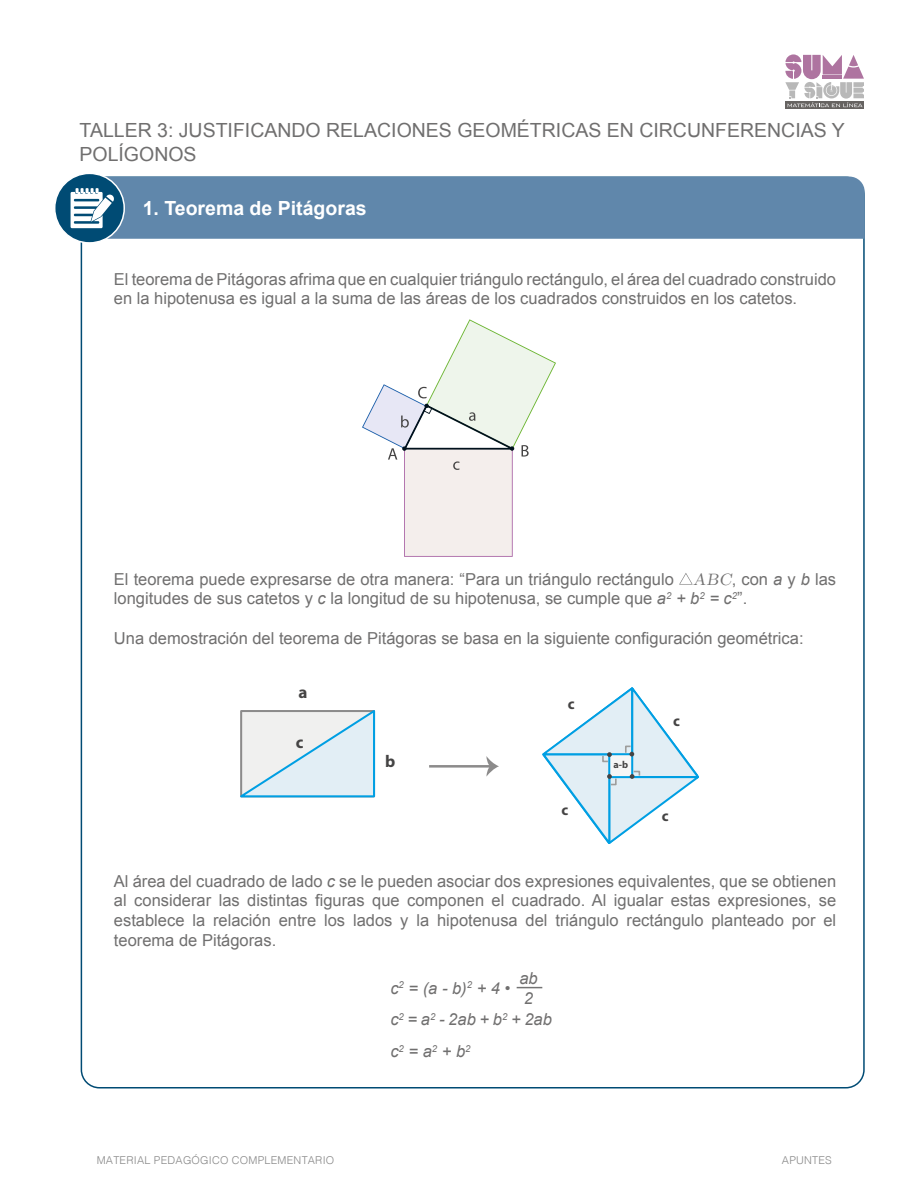
<style>
.page{position:relative;width:918px;height:1188px;background:#fff}
.page>*{position:absolute;margin:0;border:0;box-sizing:border-box;transform-origin:0 0}
.t1{font:19.5px/23.4px "Arial";color:#706f6f}
.t2{font:700 19.5px "Arial";color:#fff}
.t3{font:700 17.1px "Myriad Pro";color:#454444}
.t4{font:16.5px/19.8px "Arial";color:#706f6f}
.t5{font:italic 16.5px/19.8px "Arial";color:#706f6f}
.t6{font:700 15.15px "Myriad Pro";color:#454444}
.t7{font:300 10.8px "Helvetica";letter-spacing:.02em;color:#878787}
.t8{font:700 10.05px "Myriad Pro";color:#454444}
.s1{font-family:"LM Roman Caps 10";font-style:italic}
.s2{font-style:italic}
</style>
<div class="page">
<div style="left:107px;top:177px;width:758px;height:62px;background:#6087ab"></div>
<div style="left:55px;top:173px;width:69px;height:70px;background:#004b74;border-radius:50%"></div>
<div style="left:54px;top:173px;width:71px;height:71px;border:2px solid #fff;border-radius:50%"></div>
<svg style="left:71px;top:188px;width:43px;height:40px"></svg>
<svg style="left:679px;top:573px;width:14px;height:12px"></svg>
<svg style="left:517px;top:987px;width:25px;height:1px"></svg>
<svg style="left:362px;top:319px;width:194px;height:238px"></svg>
<hr style="left:429px;top:765px;width:62px;height:3px;background:#8c8b8b">
<svg style="left:486px;top:756px;width:13px;height:21px"></svg>
<svg style="left:240px;top:710px;width:136px;height:88px"></svg>
<svg style="left:542px;top:687px;width:157px;height:157px"></svg>
<svg style="left:786px;top:107px;width:78px;height:2px"></svg>
<svg style="left:785px;top:54px;width:79px;height:53px"></svg>
<p class="t1" style="left:80px;top:119px;width:767px">TALLER 3: JUSTIFICANDO RELACIONES GEOMÉTRICAS EN CIRCUNFERENCIAS Y<br>POLÍGONOS</p>
<p class="t2" style="left:143px;top:195px;width:225px">1. Teorema de Pitágoras</p>
<p class="t4" style="left:114px;top:269px;width:724px">El teorema de Pitágoras afrima que en cualquier triángulo rectángulo, el área del cuadrado construido en la hipotenusa es igual a la suma de las áreas de los cuadrados construidos en los catetos.</p>
<p class="t4" style="left:114px;top:569px;width:724px">El teorema puede expresarse de otra manera: “Para un triángulo rectángulo <span class="s1">ABC</span>, con <span class="s2">a</span> y <span class="s2">b</span> las longitudes de sus catetos y <span class="s2">c</span> la longitud de su hipotenusa, se cumple que <span class="s2">a</span><sup>2</sup> <span class="s2">+ b</span><sup>2</sup> <span class="s2">= c</span><sup>2</sup>”.</p>
<p class="t4" style="left:114px;top:628px;width:691px">Una demostración del teorema de Pitágoras se basa en la siguiente configuración geométrica:</p>
<p class="t3" style="left:299px;top:682px;width:11px">a</p>
<p class="t3" style="left:296px;top:731px;width:9px">c</p>
<p class="t3" style="left:385px;top:750px;width:12px">b</p>
<p class="t6" style="left:568px;top:694px;width:8px">c</p>
<p class="t6" style="left:561px;top:800px;width:8px">c</p>
<p class="t8" style="left:613px;top:758px;width:16px">a-b</p>
<p class="t6" style="left:673px;top:711px;width:8px">c</p>
<p class="t6" style="left:662px;top:806px;width:8px">c</p>
<p class="t4" style="left:114px;top:871px;width:724px;text-align:justify">Al área del cuadrado de lado <span class="s2">c</span> se le pueden asociar dos expresiones equivalentes, que se obtienen al considerar las distintas figuras que componen el cuadrado. Al igualar estas expresiones, se establece la relación entre los lados y la hipotenusa del triángulo rectángulo planteado por el teorema de Pitágoras.</p>
<p class="t5" style="left:390px;top:978px;width:122px">c<sup>2</sup> = (a - b)<sup>2</sup> + 4 •</p>
<p class="t5" style="left:519px;top:968px;width:20px">ab<br>2</p>
<p class="t5" style="left:390px;top:1004px;width:163px;line-height:32px">c<sup>2</sup> = a<sup>2</sup> - 2ab + b<sup>2</sup> + 2ab c<sup>2</sup> = a<sup>2</sup> + b<sup>2</sup></p>
<p class="t7" style="left:97px;top:1151px;width:239px">MATERIAL PEDAGÓGICO COMPLEMENTARIO</p>
<p class="t7" style="left:782px;top:1151px;width:51px">APUNTES</p>
</div>
